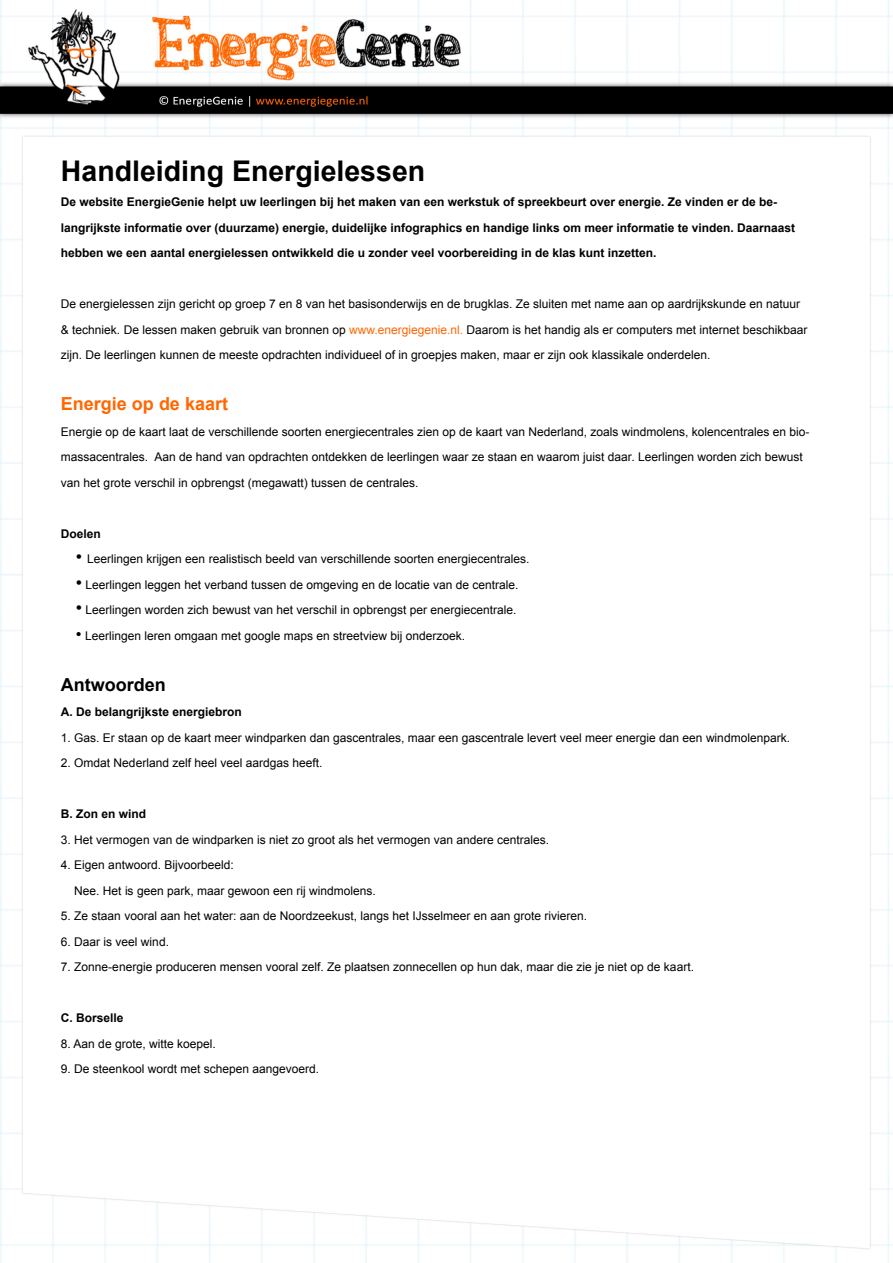
<style>
.page{position:relative;width:893px;height:1263px;background:#fff}
.page>*{position:absolute;margin:0;border:0;box-sizing:border-box;transform-origin:0 0}
.t1{font:700 28.5px "Arial";color:#000}
.t2{font:700 18px "Arial";color:#ff6700}
.t3{font:700 18px "Arial";color:#000}
.t4{font:12px/25.5px "Arial";color:#000}
.t5{font:700 12px/25.5px "Arial";color:#000}
.s1{color:#ff6700}
.s2{font-size:18px}
.s3{font-size:16.5px}
</style>
<div class="page">
<img style="left:0;top:0;width:893px;height:1263px">
<h1 class="t1" style="left:61px;top:151px;width:366px">Handleiding Energielessen</h1>
<p class="t5" style="left:61px;top:189px;width:736px">De website EnergieGenie helpt uw leerlingen bij het maken van een werkstuk of spreekbeurt over energie. Ze vinden er de be&shy;langrijkste informatie over (duurzame) energie, duidelijke infographics en handige links om meer informatie te vinden. Daarnaast hebben we een aantal energielessen ontwikkeld die u zonder veel voorbereiding in de klas kunt inzetten.</p>
<p class="t4" style="left:61px;top:291px;width:748px">De energielessen zijn gericht op groep 7 en 8 van het basisonderwijs en de brugklas. Ze sluiten met name aan op aardrijkskunde en natuur &amp; techniek. De lessen maken gebruik van bronnen op <span class="s1">www.energiegenie.nl.</span> Daarom is het handig als er computers met internet beschikbaar zijn. De leerlingen kunnen de meeste opdrachten individueel of in groepjes maken, maar er zijn ook klassikale onderdelen.</p>
<h2 class="t2" style="left:61px;top:391px;width:169px">Energie op de kaart</h2>
<p class="t4" style="left:61px;top:419px;width:750px">Energie op de kaart laat de verschillende soorten energiecentrales zien op de kaart van Nederland, zoals windmolens, kolencentrales en bio&shy;massacentrales. Aan de hand van opdrachten ontdekken de leerlingen waar ze staan en waarom juist daar. Leerlingen worden zich bewust van het grote verschil in opbrengst (megawatt) tussen de centrales.</p>
<p class="t5" style="left:61px;top:521px;width:42px">Doelen</p>
<p class="t4" style="left:76px;top:546px;width:455px"><span class="s2">•</span> Leerlingen krijgen een realistisch beeld van verschillende soorten energiecentrales.</p>
<p class="t4" style="left:76px;top:572px;width:444px"><span class="s2">•</span> Leerlingen leggen het verband tussen de omgeving en de locatie van de centrale.</p>
<p class="t4" style="left:76px;top:597px;width:442px"><span class="s2">•</span> Leerlingen worden zich bewust van het verschil in opbrengst per energiecentrale.</p>
<p class="t4" style="left:76px;top:623px;width:391px"><span class="s3">•</span> Leerlingen leren omgaan met google maps en streetview bij onderzoek.</p>
<h2 class="t3" style="left:61px;top:672px;width:106px">Antwoorden</h2>
<p class="t5" style="left:61px;top:699px;width:182px">A. De belangrijkste energiebron</p>
<p class="t4" style="left:61px;top:725px;width:730px">1. Gas. Er staan op de kaart meer windparken dan gascentrales, maar een gascentrale levert veel meer energie dan een windmolenpark.</p>
<p class="t4" style="left:61px;top:750px;width:263px">2. Omdat Nederland zelf heel veel aardgas heeft.</p>
<p class="t5" style="left:61px;top:801px;width:87px">B. Zon en wind</p>
<p class="t4" style="left:61px;top:827px;width:490px">3. Het vermogen van de windparken is niet zo groot als het vermogen van andere centrales.</p>
<p class="t4" style="left:74px;top:852px;width:303px;text-indent:-13px">4. Eigen antwoord. Bijvoorbeeld:<br>Nee. Het is geen park, maar gewoon een rij windmolens.</p>
<p class="t4" style="left:61px;top:903px;width:528px">5. Ze staan vooral aan het water: aan de Noordzeekust, langs het IJsselmeer en aan grote rivieren.</p>
<p class="t4" style="left:61px;top:929px;width:110px">6. Daar is veel wind.</p>
<p class="t4" style="left:61px;top:954px;width:634px">7. Zonne-energie produceren mensen vooral zelf. Ze plaatsen zonnecellen op hun dak, maar die zie je niet op de kaart.</p>
<p class="t5" style="left:61px;top:1005px;width:64px">C. Borselle</p>
<p class="t4" style="left:61px;top:1031px;width:156px">8. Aan de grote, witte koepel.</p>
<p class="t4" style="left:61px;top:1056px;width:260px">9. De steenkool wordt met schepen aangevoerd.</p>
</div>
